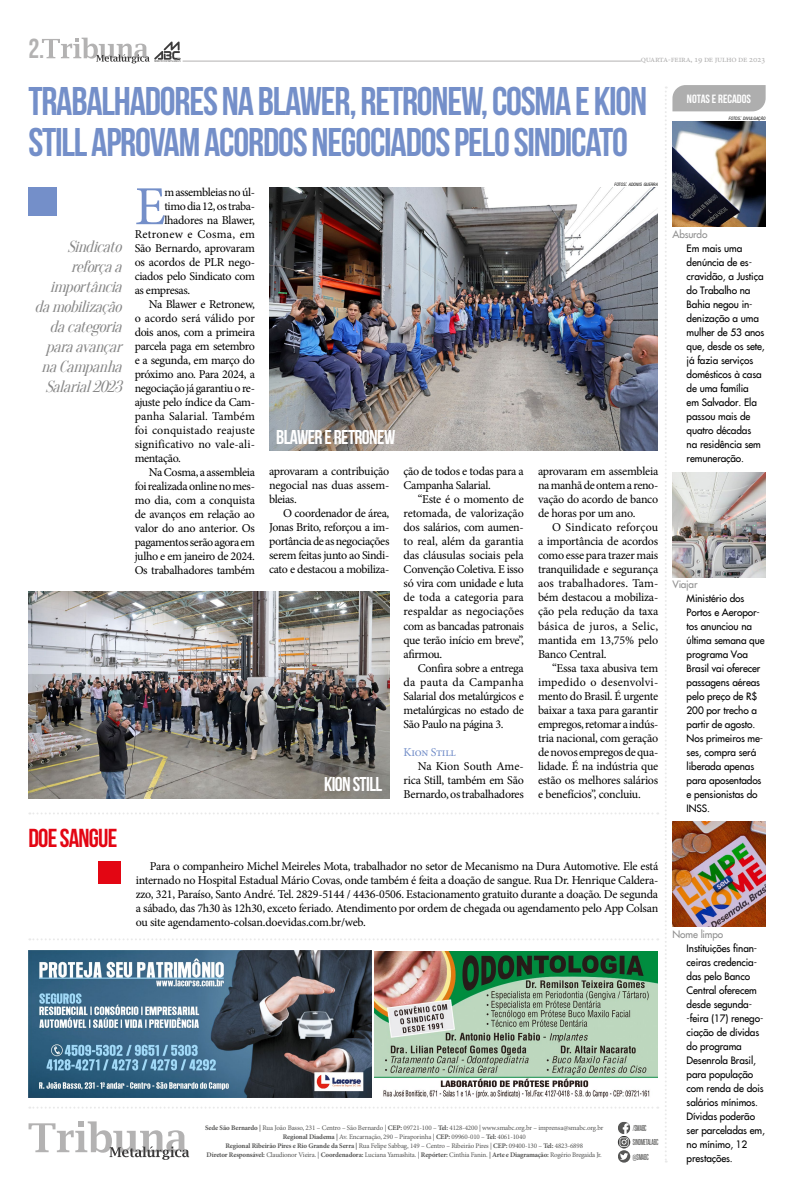
<style>
.page{position:relative;width:794px;height:1191px;background:#fff}
.page>*{position:absolute;margin:0;border:0;box-sizing:border-box;transform-origin:0 0}
.TEXTO{font:55.1px "Minion Pro";color:#748fc9}
.t1{font:40px/41px "Bebas Neue";letter-spacing:-.03em;color:#748fc9}
.TEXTO-2{font:27.5px "Bebas Neue";color:#b3b2b2}
.t2{font:26px "Bebas Neue";letter-spacing:-.03em;color:#e30613}
.t3{font:20px "Bebas Neue";letter-spacing:-.03em;color:#fff}
.TEXTO-3{font:italic 16px/20px "Oranienbaum";color:#878787;text-align:right}
.TEXTO-4{font:12px/14px "Minion Pro";letter-spacing:-.025em;color:#000;text-align:justify}
.t4{font:12px "Bebas Neue";color:#fff}
.TEXTO-5{font:12px "Minion Pro";letter-spacing:-.02em;color:#748fc9}
.TEXTO-6{font:10px/14px "Futura";letter-spacing:-.01em;color:#000}
.TEXTO-7{font:10px "Futura";letter-spacing:-.02em;color:#909090}
.t5{font:9px "Minion Pro";letter-spacing:-.03em;color:#b3b2b2}
.t6{font:7.3px "Steelfish Rg";letter-spacing:-.02em;color:#575756}
.t7{font:7px "Minion Pro";letter-spacing:-.02em;color:#575756}
.t8{font:7px "Minion Pro";letter-spacing:-.04em;color:#575756}
.Texto_final_tribu{font:italic condensed 4.4px "Swiss 721 BT";color:#000}
.s1{font-size:6.2px}
.s2{font-weight:700}
</style>
<div class="page">
<svg style="left:42px;top:38px;width:138px;height:25px"></svg>
<hr style="left:183px;top:61px;width:458px;height:1px;background:#b3b2b2">
<img style="left:665px;top:85px;width:100px;height:1077px">
<svg style="left:29px;top:1121px;width:160px;height:38px"></svg>
<svg style="left:618px;top:1136px;width:12px;height:12px"></svg>
<svg style="left:618px;top:1121px;width:12px;height:25px"></svg>
<svg style="left:618px;top:1150px;width:12px;height:12px"></svg>
<svg style="left:620px;top:1153px;width:8px;height:6px"></svg>
<svg style="left:29px;top:1107px;width:629px;height:1px"></svg>
<svg style="left:29px;top:938px;width:629px;height:2px"></svg>
<svg style="left:29px;top:812px;width:629px;height:2px"></svg>
<div style="left:29px;top:187px;width:28px;height:29px;background:#748fc9"></div>
<img style="left:269px;top:187px;width:389px;height:264px">
<img style="left:29px;top:950px;width:342px;height:147px">
<img style="left:375px;top:951px;width:283px;height:146px">
<div style="left:98px;top:861px;width:23px;height:22px;background:#e30613"></div>
<img style="left:28px;top:591px;width:361px;height:207px">
<p class="TEXTO-2" style="left:28px;top:34px;width:18px">2.</p>
<p class="t5" style="left:641px;top:53px;width:126px">quarta-feira, 19 de julho de 2023</p>
<p class="t1" style="left:28px;top:80px;width:620px">TRABALHADORES NA BLAWER, RETRONEW, COSMA E KION<br>STILL APROVAM ACORDOS NEGOCIADOS PELO SINDICATO</p>
<p class="TEXTO-3" style="left:34px;top:237px;width:94px">Sindicato reforçaa importância damobilização dacategoria paraavançar naCampanha<br>Salarial2023</p>
<p class="TEXTO" style="left:135px;top:170px;width:33px">E</p>
<p class="TEXTO-4" style="left:164px;top:185px;width:92px">m assembleias no úl-</p>
<p class="TEXTO-4" style="left:164px;top:199px;width:92px">timo dia 12, os traba-</p>
<p class="TEXTO-4" style="left:164px;top:213px;width:92px">lhadores na Blawer,</p>
<p class="TEXTO-4" style="left:135px;top:227px;width:122px">Retronew e Cosma, em</p>
<p class="TEXTO-4" style="left:135px;top:241px;width:122px">São Bernardo, aprovaram</p>
<p class="TEXTO-4" style="left:135px;top:255px;width:122px">os acordos de PLR nego-</p>
<p class="TEXTO-4" style="left:135px;top:269px;width:122px">ciados pelo Sindicato com</p>
<p class="TEXTO-4" style="left:135px;top:283px;width:57px">as empresas.</p>
<p class="TEXTO-4" style="left:135px;top:297px;width:122px;text-indent:14px">Na Blawer e Retronew, o acordo será válido por dois anos, com a primeira parcela paga em setembro e a segunda, em março do próximo ano. Para 2024, a negociação já garantiu o re&shy;ajuste pelo índice da Cam&shy;panha Salarial. Também foi conquistado reajuste significativo no vale-ali&shy;mentação.</p>
<p class="TEXTO-4" style="left:135px;top:465px;width:122px;text-indent:14px">Na Cosma, a assembleia foi realizada online no mes&shy;mo dia, com a conquista de avanços em relação ao valor do ano anterior. Os pagamentos serão agora em julho e em janeiro de 2024.<br>Os trabalhadores também</p>
<p class="TEXTO-4" style="left:269px;top:464px;width:122px">aprovaram a contribuição negocial nas duas assem&shy;bleias.</p>
<p class="t3" style="left:276px;top:426px;width:120px">BLAWER E RETRONEW</p>
<p class="TEXTO-4" style="left:269px;top:506px;width:122px;text-indent:14px">O coordenador de área, Jonas Brito, reforçou a im&shy;portância de as negociações serem feitas junto ao Sindi&shy;cato e destacou a mobiliza-</p>
<p class="t3" style="left:324px;top:773px;width:60px">KION STILL</p>
<p class="TEXTO-4" style="left:403px;top:464px;width:122px">ção de todos e todas para a<br>Campanha Salarial.</p>
<p class="TEXTO-4" style="left:403px;top:492px;width:122px;text-indent:14px">“Este é o momento de retomada, de valorização dos salários, com aumen&shy;to real, além da garantia das cláusulas sociais pela Convenção Coletiva. E isso só vira com unidade e luta de toda a categoria para respaldar as negociações com as bancadas patronais que terão início em breve”, afirmou.</p>
<p class="TEXTO-4" style="left:403px;top:660px;width:122px;text-indent:14px">Confira sobre a entrega da pauta da Campanha Salarial dos metalúrgicos e metalúrgicas no estado de São Paulo na página 3.</p>
<p class="TEXTO-5" style="left:403px;top:743px;width:54px">Kion Still</p>
<p class="TEXTO-4" style="left:403px;top:758px;width:122px;text-indent:14px">Na Kion South Ame&shy;rica Still, também em São Bernardo, os trabalhadores</p>
<p class="Texto_final_tribu" style="left:614px;top:182px;width:45px">FOTOS<span class="s1">:</span> ADONIS GUERRA</p>
<p class="TEXTO-4" style="left:538px;top:464px;width:122px">aprovaram em assembleia na manhã de ontem a reno&shy;vação do acordo de banco de horas por um ano.</p>
<p class="TEXTO-4" style="left:538px;top:520px;width:122px;text-indent:14px">O Sindicato reforçou a importância de acordos como esse para trazer mais tranquilidade e segurança aos trabalhadores. Tam&shy;bém destacou a mobiliza&shy;ção pela redução da taxa básica de juros, a Selic, mantida em 13,75% pelo Banco Central.</p>
<p class="TEXTO-4" style="left:538px;top:660px;width:122px;text-indent:14px">“Essa taxa abusiva tem impedido o desenvolvi&shy;mento do Brasil. É urgente baixar a taxa para garantir empregos, retomar a indús&shy;tria nacional, com geração de novos empregos de qua&shy;lidade. É na indústria que estão os melhores salários e benefícios”, concluiu.</p>
<p class="t2" style="left:28px;top:824px;width:90px">DOE SANGUE</p>
<p class="TEXTO-4" style="left:136px;top:859px;width:524px;text-indent:14px">Para o companheiro Michel Meireles Mota, trabalhador no setor de Mecanismo na Dura Automotive. Ele está internado no Hospital Estadual Mário Covas, onde também é feita a doação de sangue. Rua Dr. Henrique Caldera&shy;zzo, 321, Paraíso, Santo André. Tel. 2829-5144 / 4436-0506. Estacionamento gratuito durante a doação. De segunda a sábado, das 7h30 às 12h30, exceto feriado. Atendimento por ordem de chegada ou agendamento pelo App Colsan ou site agendamento-colsan.doevidas.com.br/web.</p>
<p class="t7" style="left:205px;top:1123px;width:400px"><span class="s2">Sede São Bernardo |</span> Rua João Basso, 231 – Centro – São Bernardo | <span class="s2">CEP:</span> 09721-100 – <span class="s2">Tel:</span> 4128-4200 | www.smabc.org.br – imprensa@smabc.org.br</p>
<p class="t7" style="left:283px;top:1132px;width:245px"><span class="s2">Regional Diadema |</span> Av. Encarnação, 290 – Piraporinha | <span class="s2">CEP:</span> 09960-010 – <span class="s2">Tel:</span> 4061-1040</p>
<p class="t7" style="left:225px;top:1141px;width:359px"><span class="s2">Regional Ribeirão Pires e Rio Grande da Serra |</span> Rua Felipe Sabbag, 149 – Centro – Ribeirão Pires | <span class="s2">CEP:</span> 09400-130 – <span class="s2">Tel:</span> 4823-6898</p>
<p class="t8" style="left:207px;top:1150px;width:397px"><span class="s2">Diretor Responsável:</span> Claudionor Vieira. | <span class="s2">Coordenadora:</span> Luciana Yamashita. | <span class="s2">Repórter:</span> Cinthia Fanin. <span class="s2">| Arte e Diagramação:</span> Rogério Bregaida Jr.</p>
<p class="t6" style="left:633px;top:1122px;width:15px">/SMABC</p>
<p class="t6" style="left:633px;top:1137px;width:27px">SINDMETALABC</p>
<p class="t6" style="left:633px;top:1151px;width:17px">@SMABC</p>
<p class="t4" style="left:687px;top:92px;width:66px">NOTAS E RECADOS</p>
<p class="Texto_final_tribu" style="left:729px;top:116px;width:38px">FOTOS<span class="s1">:</span> DIVULGAÇÃO</p>
<p class="TEXTO-7" style="left:672px;top:228px;width:37px">Absurdo</p>
<p class="TEXTO-6" style="left:686px;top:241px;width:80px">Em mais uma denúncia de es&shy;cravidão, a Justiça do Trabalho na<br>Bahia negou in&shy;denização a uma mulher de 53 anos que, desde os sete, já fazia serviços domésticos à casa de uma família<br>em Salvador. Ela passou mais de quatro décadas<br>na residência sem remuneração.</p>
<p class="TEXTO-7" style="left:672px;top:578px;width:27px">Viajar</p>
<p class="TEXTO-6" style="left:686px;top:591px;width:79px">Ministério dos<br>Portos e Aeropor&shy;tos anunciou na última semana que programa Voa<br>Brasil vai oferecer passagens aéreas pelo preço de R$<br>200 por trecho a partir de agosto.<br>Nos primeiros me&shy;ses, compra será liberada apenas para aposentados e pensionistas do<br>INSS.</p>
<p class="TEXTO-7" style="left:672px;top:928px;width:52px">Nome limpo</p>
<p class="TEXTO-6" style="left:686px;top:941px;width:80px">Instituições finan&shy;ceiras credencia&shy;das pelo Banco<br>Central oferecem desde segunda--feira (17) renego&shy;ciação de dívidas do programa<br>Desenrola Brasil, para população com renda de dois salários mínimos.<br>Dívidas poderão ser parceladas em, no mínimo, 12 prestações.</p>
</div>
